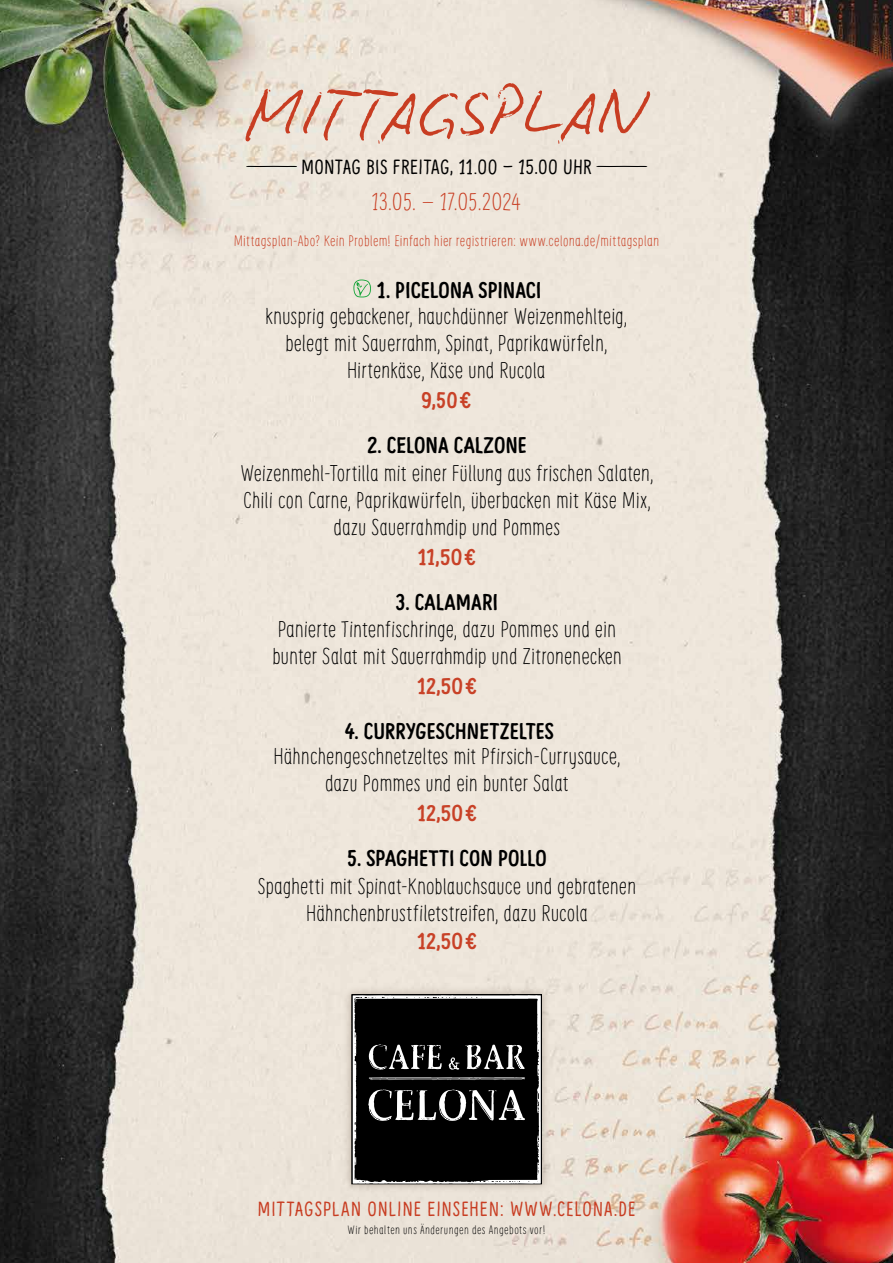
<style>
.page{position:relative;width:893px;height:1263px;background:#fff}
.page>*{position:absolute;margin:0;border:0;box-sizing:border-box;transform-origin:0 0}
.t1{font:74.85px "Biro Script Standard";letter-spacing:-.005em;color:#c83d22}
.t2{font:300 24px "Supernett Condensed";color:#c83d22}
.t3{font:300 22.5px/27px "Supernett Condensed";color:#000;text-align:center}
.t4{font:700 22.5px "Supernett Condensed";letter-spacing:.005em;color:#000}
.t5{font:700 22.5px "Supernett Condensed";color:#c84127}
.t6{font:20.25px "Supernett Condensed";letter-spacing:.05em;color:#c83d22}
.t7{font:20.25px "Supernett Condensed";letter-spacing:.02em;color:#000}
.t8{font:300 15px "Supernett Condensed";letter-spacing:.015em;color:#c83d22}
.t9{font:300 12px "Supernett Condensed";letter-spacing:.04em;color:#000}
</style>
<div class="page">
<img style="left:0;top:0;width:893px;height:1263px">
<svg style="left:596px;top:166px;width:51px;height:1px"></svg>
<svg style="left:246px;top:166px;width:51px;height:1px"></svg>
<div style="left:342px;top:985px;width:208px;height:208px;background:#887768;opacity:.5"></div>
<svg style="left:352px;top:995px;width:189px;height:189px;background:#222"></svg>
<svg style="left:353px;top:280px;width:18px;height:17px"></svg>
<h1 class="t1" style="left:246px;top:65px;width:402px">MITTAGSPLAN</h1>
<p class="t7" style="left:301px;top:154px;width:292px">MONTAG BIS FREITAG, 11.00 – 15.00 UHR</p>
<p class="t2" style="left:372px;top:188px;width:151px">13.05. – 17.05.2024</p>
<p class="t8" style="left:234px;top:232px;width:427px">Mittagsplan-Abo? Kein Problem! Einfach hier registrieren: www.celona.de/mittagsplan</p>
<p class="t4" style="left:377px;top:276px;width:166px">1. PICELONA SPINACI</p>
<p class="t3" style="left:265px;top:303px;width:364px">knusprig gebackener, hauchdünner Weizenmehlteig, belegt mit Sauerrahm, Spinat, Paprikawürfeln,<br>Hirtenkäse, Käse und Rucola</p>
<p class="t5" style="left:421px;top:386px;width:52px">9,50 €</p>
<p class="t4" style="left:367px;top:431px;width:161px">2. CELONA CALZONE</p>
<p class="t3" style="left:241px;top:459px;width:414px">Weizenmehl-Tortilla mit einer Füllung aus frischen Salaten,<br>Chili con Carne, Paprikawürfeln, überbacken mit Käse Mix, dazu Sauerrahmdip und Pommes</p>
<p class="t5" style="left:418px;top:543px;width:60px">11,50 €</p>
<p class="t4" style="left:396px;top:588px;width:104px">3. CALAMARI</p>
<p class="t3" style="left:272px;top:616px;width:352px;text-align:left">Panierte Tintenfischringe, dazu Pommes und ein bunter Salat mit Sauerrahmdip und Zitronenecken</p>
<p class="t5" style="left:417px;top:672px;width:61px">12,50 €</p>
<p class="t4" style="left:345px;top:717px;width:211px">4. CURRYGESCHNETZELTES</p>
<p class="t3" style="left:273px;top:743px;width:349px">Hähnchengeschnetzeltes mit Pfirsich-Currysauce, dazu Pommes und ein bunter Salat</p>
<p class="t5" style="left:417px;top:800px;width:61px">12,50 €</p>
<p class="t4" style="left:347px;top:844px;width:201px">5. SPAGHETTI CON POLLO</p>
<p class="t3" style="left:258px;top:873px;width:380px">Spaghetti mit Spinat-Knoblauchsauce und gebratenen<br>Hähnchenbrustfiletstreifen, dazu Rucola</p>
<p class="t5" style="left:417px;top:927px;width:61px">12,50 €</p>
<p class="t6" style="left:258px;top:1197px;width:379px">MITTAGSPLAN ONLINE EINSEHEN: WWW.CELONA.DE</p>
<p class="t9" style="left:348px;top:1223px;width:199px">Wir behalten uns Änderungen des Angebots vor!</p>
</div>
